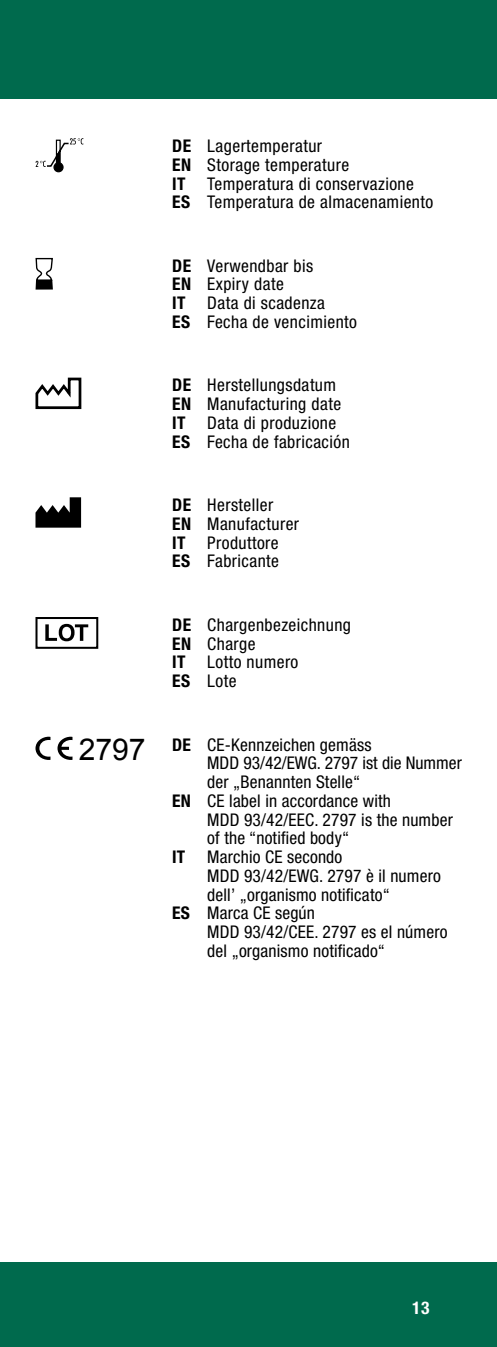
<style>
.page{position:relative;width:497px;height:1347px;background:#fff}
.page>*{position:absolute;margin:0;border:0;box-sizing:border-box;transform-origin:0 0}
.t1{font:condensed 17.5px/18.8px "Helvetica Neue";letter-spacing:.025em;color:#000}
.t2{font:condensed 17.5px "Helvetica Neue";color:#000}
.t3{font:700 condensed 17.5px "Helvetica Neue";color:#fff}
.t4{font:700 condensed 17.5px "Helvetica Neue";color:#000}
.s1{font-weight:700}
.s2{font-family:"Arial";font-stretch:normal;font-size:30px}
</style>
<div class="page">
<div style="left:0;top:0;width:496px;height:99px;background:#006a4d"></div>
<div style="left:0;top:1261px;width:496px;height:85px;background:#006a4d"></div>
<svg style="left:35px;top:257px;width:18px;height:23px"></svg>
<div style="left:36px;top:280px;width:17px;height:9px;background:#000"></div>
<svg style="left:35px;top:497px;width:46px;height:30px"></svg>
<svg style="left:45px;top:624px;width:43px;height:17px"></svg>
<div style="left:35px;top:617px;width:63px;height:32px;border:2px solid #000"></div>
<svg style="left:35px;top:736px;width:15px;height:24px"></svg>
<svg style="left:57px;top:736px;width:15px;height:24px"></svg>
<svg style="left:35px;top:377px;width:47px;height:33px"></svg>
<svg style="left:35px;top:138px;width:48px;height:35px"></svg>
<p class="t1" style="left:172px;top:136px;width:262px"><span class="s1">DE</span> Lagertemperatur<br><span class="s1">EN</span> Storage temperature<br><span class="s1">IT</span> Temperatura di conservazione<br><span class="s1">ES</span> Temperatura de almacenamiento</p>
<p class="t1" style="left:172px;top:256px;width:186px"><span class="s1">DE</span> Verwendbar bis<br><span class="s1">EN</span> Expiry date<br><span class="s1">IT</span> Data di scadenza<br><span class="s1">ES</span> Fecha de vencimiento</p>
<p class="t1" style="left:172px;top:376px;width:179px"><span class="s1">DE</span> Herstellungsdatum<br><span class="s1">EN</span> Manufacturing date<br><span class="s1">IT</span> Data di produzione<br><span class="s1">ES</span> Fecha de fabricación</p>
<p class="t1" style="left:172px;top:495px;width:128px"><span class="s1">DE</span> Hersteller<br><span class="s1">EN</span> Manufacturer<br><span class="s1">IT</span> Produttore<br><span class="s1">ES</span> Fabricante</p>
<p class="t1" style="left:172px;top:615px;width:180px"><span class="s1">DE</span> Chargenbezeichnung<br><span class="s1">EN</span> Charge<br><span class="s1">IT</span> Lotto numero<br><span class="s1">ES</span> Lote</p>
<p class="t1" style="left:79px;top:735px;width:294px"><span class="s2">2797</span> <span class="s1">DE</span> CE-Kennzeichen gemäss</p>
<p class="t2" style="left:207px;top:753px;width:256px">MDD 93/42/EWG. 2797 ist die Nummer</p>
<p class="t1" style="left:207px;top:772px;width:154px">der „Benannten Stelle“</p>
<p class="t1" style="left:172px;top:791px;width:220px"><span class="s1">EN</span> CE label in accordance with</p>
<p class="t1" style="left:207px;top:809px;width:247px">MDD 93/42/EEC. 2797 is the number</p>
<p class="t1" style="left:207px;top:828px;width:143px">of the “notified body“</p>
<p class="t4" style="left:172px;top:846px;width:15px">IT</p>
<p class="t1" style="left:207px;top:847px;width:136px">Marchio CE secondo</p>
<p class="t1" style="left:207px;top:866px;width:235px">MDD 93/42/EWG. 2797 è il numero</p>
<p class="t1" style="left:207px;top:884px;width:184px">dell’ „organismo notificato“</p>
<p class="t1" style="left:172px;top:903px;width:144px"><span class="s1">ES</span> Marca CE según</p>
<p class="t1" style="left:207px;top:922px;width:241px">MDD 93/42/CEE. 2797 es el número</p>
<p class="t1" style="left:207px;top:941px;width:179px">del „organismo notificado“</p>
<p class="t3" style="left:412px;top:1297px;width:19px">13</p>
</div>
